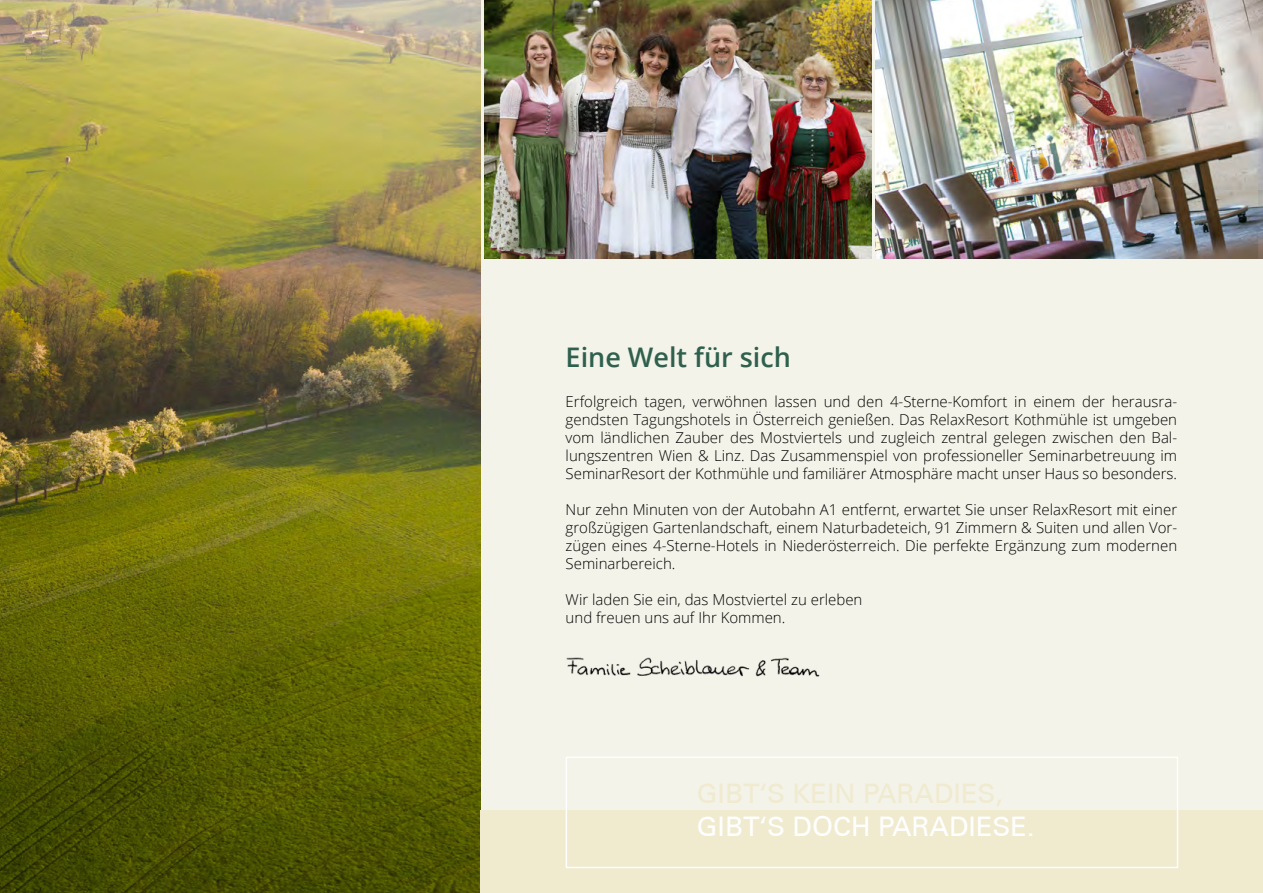
<style>
.page{position:relative;width:1263px;height:893px;background:#fff}
.page>*{position:absolute;margin:0;border:0;box-sizing:border-box;transform-origin:0 0}
.t1{font:500 27px "Univers CE";color:#fff}
.t2{font:500 27px "Univers CE";color:#f0eacf}
.t3{font:600 27px "Open Sans";color:#2f604e}
.t4{font:300 15px/18px "Open Sans";color:#000;text-align:justify}
</style>
<div class="page">
<div style="left:480px;top:0;width:783px;height:810px;background:#f4f3e9"></div>
<img style="left:0;top:0;width:480px;height:893px">
<img style="left:484px;top:0;width:387px;height:259px">
<div style="left:480px;top:810px;width:783px;height:83px;background:#f0eacf"></div>
<div style="left:566px;top:757px;width:612px;height:111px;border:2px solid #fefefe"></div>
<img style="left:566px;top:657px;width:254px;height:20px">
<img style="left:875px;top:0;width:388px;height:259px">
<h1 class="t3" style="left:566px;top:339px;width:227px">Eine Welt für sich</h1>
<p class="t4" style="left:566px;top:392px;width:613px">Erfolgreich tagen, verwöhnen lassen und den 4-Sterne-Komfort in einem der herausra&shy;gendsten Tagungshotels in Österreich genießen. Das RelaxResort Kothmühle ist umgeben vom ländlichen Zauber des Mostviertels und zugleich zentral gelegen zwischen den Bal&shy;lungszentren Wien &amp; Linz. Das Zusammenspiel von professioneller Seminarbetreuung im SeminarResort der Kothmühle und familiärer Atmosphäre macht unser Haus so besonders.</p>
<p class="t4" style="left:566px;top:500px;width:613px">Nur zehn Minuten von der Autobahn A1 entfernt, erwartet Sie unser RelaxResort mit einer großzügigen Gartenlandschaft, einem Naturbadeteich, 91 Zimmern &amp; Suiten und allen Vor&shy;zügen eines 4-Sterne-Hotels in Niederösterreich. Die perfekte Ergänzung zum modernen Seminarbereich.</p>
<p class="t4" style="left:566px;top:590px;width:298px">Wir laden Sie ein, das Mostviertel zu erleben und freuen uns auf Ihr Kommen.</p>
<h1 class="t2" style="left:696px;top:778px;width:308px">GIBT‘S KEIN PARADIES,</h1>
<h1 class="t1" style="left:696px;top:810px;width:339px">GIBT‘S DOCH PARADIESE.</h1>
</div>
